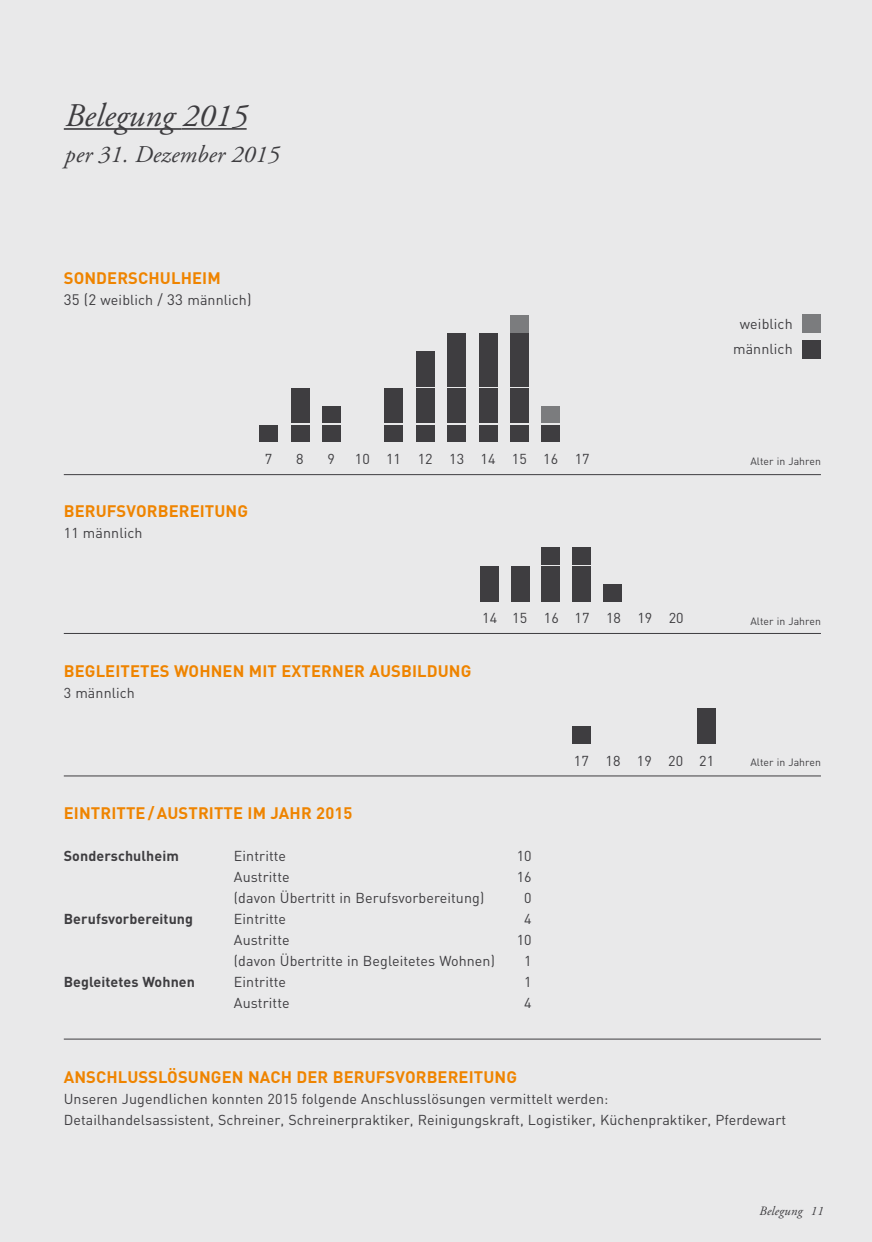
<style>
.page{position:relative;width:872px;height:1242px;background:#e9e9ea}
.page>*{position:absolute;margin:0;border:0;box-sizing:border-box;transform-origin:0 0}
.t1{font:italic 33px "Adobe Garamond";letter-spacing:.005em;color:#3e3d40}
.t2{font:italic 24px "Adobe Garamond";letter-spacing:.005em;color:#3e3d40}
.t3{font:700 16.5px "DIN";letter-spacing:.005em;color:#ef8400}
.t4{font:14.25px/21px "DIN";letter-spacing:.005em;color:#3e3d40}
.t5{font:700 14.25px "DIN";letter-spacing:.005em;color:#3e3d40}
.t6{font:italic 12.75px "Adobe Garamond";letter-spacing:.015em;color:#3e3d40}
.t7{font:10.5px "DIN";letter-spacing:.005em;color:#3e3d40}
.s1{font-size:32.25px}
.s2{font-size:15px}
</style>
<div class="page">
<hr style="left:64px;top:128px;width:118px;height:2px;background:#3e3d40">
<hr style="left:182px;top:128px;width:65px;height:2px;background:#3e3d40">
<div style="left:802px;top:315px;width:19px;height:18px;background:#7b7c7e"></div>
<div style="left:802px;top:340px;width:19px;height:18px;background:#3e3d40"></div>
<hr style="left:64px;top:474px;width:757px;height:1px;background:#3e3d40">
<div style="left:511px;top:584px;width:18px;height:17px;background:#3e3d40"></div>
<div style="left:481px;top:584px;width:18px;height:17px;background:#3e3d40"></div>
<div style="left:511px;top:566px;width:18px;height:17px;background:#3e3d40"></div>
<div style="left:481px;top:566px;width:18px;height:17px;background:#3e3d40"></div>
<div style="left:572px;top:584px;width:18px;height:17px;background:#3e3d40"></div>
<div style="left:572px;top:566px;width:18px;height:17px;background:#3e3d40"></div>
<div style="left:572px;top:548px;width:18px;height:17px;background:#3e3d40"></div>
<div style="left:603px;top:584px;width:19px;height:17px;background:#3e3d40"></div>
<div style="left:541px;top:584px;width:18px;height:17px;background:#3e3d40"></div>
<div style="left:541px;top:566px;width:18px;height:17px;background:#3e3d40"></div>
<div style="left:541px;top:548px;width:18px;height:17px;background:#3e3d40"></div>
<hr style="left:64px;top:1038px;width:757px;height:1px;background:#3e3d40">
<hr style="left:64px;top:775px;width:757px;height:1px;background:#3e3d40">
<div style="left:572px;top:726px;width:18px;height:17px;background:#3e3d40"></div>
<div style="left:697px;top:726px;width:18px;height:17px;background:#3e3d40"></div>
<div style="left:697px;top:708px;width:18px;height:17px;background:#3e3d40"></div>
<hr style="left:64px;top:633px;width:757px;height:1px;background:#3e3d40">
<div style="left:416px;top:406px;width:18px;height:17px;background:#3e3d40"></div>
<div style="left:385px;top:388px;width:18px;height:17px;background:#3e3d40"></div>
<div style="left:291px;top:388px;width:19px;height:17px;background:#3e3d40"></div>
<div style="left:416px;top:388px;width:18px;height:17px;background:#3e3d40"></div>
<div style="left:416px;top:425px;width:18px;height:17px;background:#3e3d40"></div>
<div style="left:447px;top:425px;width:19px;height:17px;background:#3e3d40"></div>
<div style="left:447px;top:406px;width:19px;height:17px;background:#3e3d40"></div>
<div style="left:447px;top:388px;width:19px;height:17px;background:#3e3d40"></div>
<div style="left:416px;top:370px;width:18px;height:17px;background:#3e3d40"></div>
<div style="left:416px;top:352px;width:18px;height:17px;background:#3e3d40"></div>
<div style="left:479px;top:352px;width:18px;height:17px;background:#3e3d40"></div>
<div style="left:447px;top:352px;width:19px;height:17px;background:#3e3d40"></div>
<div style="left:479px;top:425px;width:18px;height:17px;background:#3e3d40"></div>
<div style="left:479px;top:406px;width:18px;height:17px;background:#3e3d40"></div>
<div style="left:479px;top:388px;width:18px;height:17px;background:#3e3d40"></div>
<div style="left:479px;top:370px;width:18px;height:17px;background:#3e3d40"></div>
<div style="left:447px;top:370px;width:19px;height:17px;background:#3e3d40"></div>
<div style="left:510px;top:425px;width:18px;height:17px;background:#3e3d40"></div>
<div style="left:510px;top:406px;width:18px;height:17px;background:#3e3d40"></div>
<div style="left:510px;top:388px;width:18px;height:17px;background:#3e3d40"></div>
<div style="left:510px;top:370px;width:18px;height:17px;background:#3e3d40"></div>
<div style="left:510px;top:352px;width:18px;height:17px;background:#3e3d40"></div>
<div style="left:541px;top:425px;width:19px;height:17px;background:#3e3d40"></div>
<div style="left:479px;top:333px;width:18px;height:17px;background:#3e3d40"></div>
<div style="left:447px;top:333px;width:19px;height:17px;background:#3e3d40"></div>
<div style="left:541px;top:406px;width:19px;height:17px;background:#7b7c7e"></div>
<div style="left:259px;top:425px;width:19px;height:17px;background:#3e3d40"></div>
<div style="left:291px;top:425px;width:19px;height:17px;background:#3e3d40"></div>
<div style="left:291px;top:406px;width:19px;height:17px;background:#3e3d40"></div>
<div style="left:322px;top:425px;width:18px;height:17px;background:#3e3d40"></div>
<div style="left:322px;top:406px;width:18px;height:17px;background:#3e3d40"></div>
<div style="left:385px;top:425px;width:18px;height:17px;background:#3e3d40"></div>
<div style="left:385px;top:406px;width:18px;height:17px;background:#3e3d40"></div>
<div style="left:510px;top:333px;width:18px;height:17px;background:#3e3d40"></div>
<div style="left:510px;top:315px;width:18px;height:17px;background:#7b7c7e"></div>
<h1 class="t1" style="left:64px;top:98px;width:184px">Belegung <span class="s1">2015</span></h1>
<h2 class="t2" style="left:64px;top:141px;width:216px">per 31. Dezember 2015</h2>
<p class="t3" style="left:64px;top:267px;width:158px">SONDERSCHULHEIM</p>
<p class="t4" style="left:64px;top:289px;width:189px"><span class="s2">35 (2</span> weiblich <span class="s2">/ 33</span> männlich<span class="s2">)</span></p>
<p class="t4" style="left:733px;top:311px;width:61px;line-height:25.5px;text-align:center">weiblich männlich</p>
<p class="t3" style="left:64px;top:500px;width:186px">BERUFSVORBEREITUNG</p>
<p class="t4" style="left:64px;top:522px;width:80px">11 männlich</p>
<p class="t4" style="left:265px;top:448px;width:9px">7</p>
<p class="t4" style="left:296px;top:448px;width:9px">8</p>
<p class="t4" style="left:327px;top:448px;width:9px">9</p>
<p class="t4" style="left:355px;top:448px;width:236px">10 11 12 13 14 15 16 17</p>
<p class="t4" style="left:482px;top:607px;width:203px">14 15 16 17 18 19 20</p>
<p class="t3" style="left:64px;top:660px;width:409px">BEGLEITETES WOHNEN MIT EXTERNER AUSBILDUNG</p>
<p class="t4" style="left:64px;top:682px;width:73px">3 männlich</p>
<p class="t3" style="left:64px;top:802px;width:290px">EINTRITTE/AUSTRITTE IM JAHR 2015</p>
<p class="t5" style="left:64px;top:847px;width:117px">Sonderschulheim</p>
<p class="t4" style="left:234px;top:845px;width:54px">Eintritte</p>
<p class="t4" style="left:517px;top:845px;width:16px">10</p>
<p class="t4" style="left:234px;top:866px;width:57px">Austritte</p>
<p class="t4" style="left:517px;top:866px;width:16px">16</p>
<p class="t4" style="left:234px;top:887px;width:252px">(davon Übertritt in Berufsvorbereitung)</p>
<p class="t4" style="left:524px;top:887px;width:9px">0</p>
<p class="t5" style="left:64px;top:910px;width:131px">Berufsvorbereitung</p>
<p class="t4" style="left:234px;top:908px;width:54px">Eintritte</p>
<p class="t4" style="left:524px;top:908px;width:9px">4</p>
<p class="t4" style="left:234px;top:929px;width:57px">Austritte</p>
<p class="t4" style="left:517px;top:929px;width:16px">10</p>
<p class="t4" style="left:234px;top:950px;width:262px">(davon Übertritte in Begleitetes Wohnen)</p>
<p class="t4" style="left:524px;top:950px;width:9px">1</p>
<p class="t5" style="left:64px;top:973px;width:133px">Begleitetes Wohnen</p>
<p class="t4" style="left:234px;top:971px;width:54px">Eintritte</p>
<p class="t4" style="left:524px;top:971px;width:9px">1</p>
<p class="t4" style="left:234px;top:992px;width:57px">Austritte</p>
<p class="t4" style="left:524px;top:992px;width:9px">4</p>
<p class="t4" style="left:574px;top:749px;width:142px">17 18 19 20 21</p>
<p class="t7" style="left:750px;top:455px;width:72px">Alter in Jahren</p>
<p class="t7" style="left:750px;top:614px;width:72px">Alter in Jahren</p>
<p class="t7" style="left:750px;top:756px;width:72px">Alter in Jahren</p>
<p class="t3" style="left:64px;top:1066px;width:455px">ANSCHLUSSLÖSUNGEN NACH DER BERUFSVORBEREITUNG</p>
<p class="t4" style="left:64px;top:1088px;width:724px">Unseren Jugendlichen konnten 2015 folgende Anschlusslösungen vermittelt werden:<br>Detailhandelsassistent, Schreiner, Schreinerpraktiker, Reinigungskraft, Logistiker, Küchenpraktiker, Pferdewart</p>
<p class="t6" style="left:759px;top:1204px;width:66px">Belegung 11</p>
</div>
